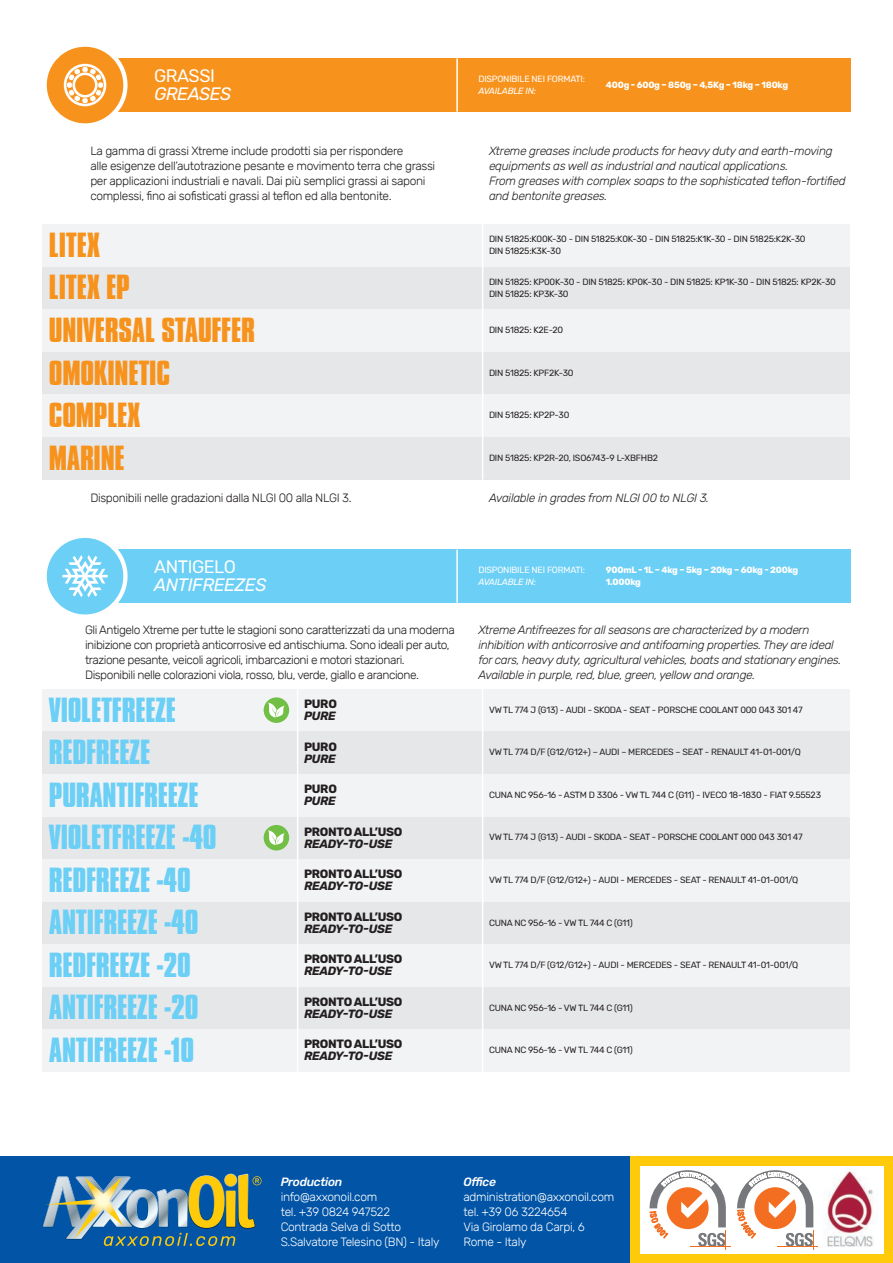
<style>
.page{position:relative;width:893px;height:1263px;background:#fff}
.page>*{position:absolute;margin:0;border:0;box-sizing:border-box;transform-origin:0 0}
.t1{font:700 30px "Compacta BT";letter-spacing:-.01em;color:#6bcff6}
.t2{font:700 30px/42.5px "Compacta BT";letter-spacing:-.01em;color:#f7931d}
.t3{font:italic 18px "Rubik";letter-spacing:-.025em;color:#fff}
.t4{font:18px "Rubik";letter-spacing:-.025em;color:#fff}
.t5{font:300 12px/15px "Rubik";letter-spacing:-.04em;color:#231f20}
.t6{font:italic 300 12px/15px "Rubik";letter-spacing:-.03em;color:#231f20}
.t7{font:300 12px/15px "Rubik";letter-spacing:-.025em;color:#fff}
.t8{font:700 12px "Rubik";letter-spacing:-.025em;color:#231f20}
.t9{font:italic 700 12px "Rubik";letter-spacing:-.025em;color:#231f20}
.t10{font:italic 500 12px "Rubik";letter-spacing:-.025em;color:#fff}
.t11{font:9px/12px "Rubik";letter-spacing:-.025em;color:#231f20}
.t12{font:700 9px/12px "Rubik";letter-spacing:-.025em;color:#fff}
.t13{font:9px "Rubik";letter-spacing:-.025em;color:#fff}
.t14{font:italic 9px "Rubik";letter-spacing:-.025em;color:#fff}
</style>
<div class="page">
<div style="left:0;top:1157px;width:723px;height:106px;background:#0154a6"></div>
<div style="left:90px;top:550px;width:760px;height:53px;background:#6bcff6"></div>
<div style="left:43px;top:689px;width:807px;height:42px;background:#f2f3f4"></div>
<div style="left:43px;top:816px;width:807px;height:43px;background:#e6e7e9"></div>
<div style="left:43px;top:731px;width:807px;height:43px;background:#e6e7e9"></div>
<div style="left:43px;top:901px;width:807px;height:43px;background:#e6e7e9"></div>
<div style="left:43px;top:859px;width:807px;height:42px;background:#f2f3f4"></div>
<div style="left:43px;top:986px;width:807px;height:43px;background:#e6e7e9"></div>
<div style="left:43px;top:774px;width:807px;height:42px;background:#f2f3f4"></div>
<div style="left:43px;top:944px;width:807px;height:42px;background:#f2f3f4"></div>
<div style="left:45px;top:536px;width:80px;height:81px;background:#6bcff6;border-radius:50%"></div>
<div style="left:43px;top:534px;width:85px;height:85px;border:4px solid #fff;border-radius:50%"></div>
<svg style="left:62px;top:555px;width:46px;height:42px"></svg>
<div style="left:264px;top:697px;width:25px;height:26px;background:#71bf44;border-radius:50%"></div>
<svg style="left:268px;top:703px;width:17px;height:15px"></svg>
<div style="left:264px;top:825px;width:25px;height:25px;background:#71bf44;border-radius:50%"></div>
<svg style="left:268px;top:830px;width:17px;height:15px"></svg>
<div style="left:43px;top:1029px;width:807px;height:42px;background:#f2f3f4"></div>
<hr style="left:456px;top:550px;width:2px;height:53px;background:#fff">
<hr style="left:297px;top:689px;width:1px;height:382px;background:#fff">
<hr style="left:482px;top:689px;width:1px;height:382px;background:#fff">
<div style="left:90px;top:58px;width:760px;height:54px;background:#f7931d"></div>
<div style="left:43px;top:224px;width:807px;height:43px;background:#f2f3f4"></div>
<div style="left:43px;top:267px;width:807px;height:42px;background:#e6e7e9"></div>
<div style="left:43px;top:352px;width:807px;height:42px;background:#e6e7e9"></div>
<div style="left:43px;top:437px;width:807px;height:42px;background:#e6e7e9"></div>
<div style="left:43px;top:309px;width:807px;height:43px;background:#f2f3f4"></div>
<div style="left:43px;top:394px;width:807px;height:43px;background:#f2f3f4"></div>
<svg style="left:43px;top:1174px;width:219px;height:72px"></svg>
<div style="left:630px;top:1157px;width:263px;height:106px;background:#feca0a"></div>
<div style="left:640px;top:1166px;width:243px;height:87px;background:#fff"></div>
<hr style="left:690px;top:1246px;width:41px;height:1px;background:#f36e21">
<svg style="left:649px;top:1170px;width:77px;height:79px"></svg>
<hr style="left:777px;top:1246px;width:41px;height:1px;background:#f36e21">
<svg style="left:737px;top:1170px;width:77px;height:79px"></svg>
<div style="left:45px;top:45px;width:80px;height:80px;background:#f7931d;border-radius:50%"></div>
<div style="left:43px;top:43px;width:85px;height:85px;border:4px solid #fff;border-radius:50%"></div>
<svg style="left:64px;top:64px;width:42px;height:42px"></svg>
<img style="left:827px;top:1169px;width:47px;height:78px">
<hr style="left:456px;top:58px;width:2px;height:54px;background:#fff">
<hr style="left:482px;top:224px;width:1px;height:255px;background:#fff">
<h2 class="t4" style="left:154px;top:66px;width:62px">GRASSI</h2>
<h2 class="t3" style="left:154px;top:84px;width:79px">GREASES</h2>
<p class="t5" style="left:90px;top:143px;width:346px">La gamma di grassi Xtreme include prodotti sia per rispondere<br>alle esigenze dell’autotrazione pesante e movimento terra che grassi per applicazioni industriali e navali. Dai più semplici grassi ai saponi complessi, fino ai sofisticati grassi al teflon ed alla bentonite.</p>
<p class="t13" style="left:478px;top:74px;width:108px">DISPONIBILE NEI FORMATI:</p>
<p class="t14" style="left:478px;top:86px;width:59px">AVAILABLE IN:</p>
<p class="t12" style="left:606px;top:79px;width:184px">400g - 600g – 850g – 4,5Kg – 18kg – 180kg</p>
<h3 class="t6" style="left:489px;top:143px;width:358px">Xtreme greases include products for heavy duty and earth-moving equipments as well as industrial and nautical applications.<br>From greases with complex soaps to the sophisticated teflon-fortified and bentonite greases.</h3>
<h1 class="t2" style="left:49px;top:224px;width:208px">LITEX<br>LITEX EP<br>UNIVERSAL STAUFFER</h1>
<p class="t11" style="left:489px;top:233px;width:318px">DIN 51825:K00K-30 - DIN 51825:K0K-30 - DIN 51825:K1K-30 - DIN 51825:K2K-30<br>DIN 51825:K3K-30</p>
<p class="t11" style="left:489px;top:276px;width:348px">DIN 51825: KP00K-30 - DIN 51825: KP0K-30 - DIN 51825: KP1K-30 - DIN 51825: KP2K-30<br>DIN 51825: KP3K-30</p>
<p class="t11" style="left:489px;top:324px;width:76px">DIN 51825: K2E-20</p>
<h1 class="t2" style="left:49px;top:352px;width:123px">OMOKINETIC<br>COMPLEX<br>MARINE</h1>
<p class="t11" style="left:489px;top:367px;width:86px">DIN 51825: KPF2K-30</p>
<p class="t11" style="left:489px;top:409px;width:82px">DIN 51825: KP2P-30</p>
<p class="t11" style="left:489px;top:452px;width:171px">DIN 51825: KP2R-20, ISO6743-9 L-XBFHB2</p>
<h3 class="t5" style="left:90px;top:491px;width:263px">Disponibili nelle gradazioni dalla NLGI 00 alla NLGI 3.</h3>
<h2 class="t4" style="left:154px;top:557px;width:83px">ANTIGELO</h2>
<h2 class="t3" style="left:154px;top:575px;width:114px">ANTIFREEZES</h2>
<p class="t5" style="left:85px;top:623px;width:371px">Gli Antigelo Xtreme per tutte le stagioni sono caratterizzati da una moderna inibizione con proprietà anticorrosive ed antischiuma. Sono ideali per auto, trazione pesante, veicoli agricoli, imbarcazioni e motori stazionari.<br>Disponibili nelle colorazioni viola, rosso, blu, verde, giallo e arancione.</p>
<h1 class="t1" style="left:49px;top:691px;width:129px">VIOLETFREEZE</h1>
<h3 class="t8" style="left:304px;top:697px;width:34px">PURO</h3>
<h3 class="t9" style="left:304px;top:709px;width:33px">PURE</h3>
<h1 class="t1" style="left:49px;top:734px;width:103px">REDFREEZE</h1>
<h3 class="t8" style="left:304px;top:740px;width:34px">PURO</h3>
<h3 class="t9" style="left:304px;top:752px;width:33px">PURE</h3>
<h1 class="t1" style="left:49px;top:776px;width:151px">PURANTIFREEZE</h1>
<h3 class="t8" style="left:304px;top:782px;width:34px">PURO</h3>
<h3 class="t9" style="left:304px;top:794px;width:33px">PURE</h3>
<h1 class="t1" style="left:49px;top:819px;width:169px">VIOLETFREEZE -40</h1>
<h3 class="t8" style="left:304px;top:825px;width:100px">PRONTO ALL’USO</h3>
<h3 class="t9" style="left:304px;top:837px;width:90px">READY-TO-USE</h3>
<h1 class="t1" style="left:49px;top:861px;width:143px">REDFREEZE -40</h1>
<h3 class="t8" style="left:304px;top:867px;width:100px">PRONTO ALL’USO</h3>
<h3 class="t9" style="left:304px;top:879px;width:90px">READY-TO-USE</h3>
<h1 class="t1" style="left:49px;top:904px;width:151px">ANTIFREEZE -40</h1>
<h3 class="t8" style="left:304px;top:910px;width:100px">PRONTO ALL’USO</h3>
<h3 class="t9" style="left:304px;top:922px;width:90px">READY-TO-USE</h3>
<h1 class="t1" style="left:49px;top:946px;width:143px">REDFREEZE -20</h1>
<h3 class="t8" style="left:304px;top:952px;width:100px">PRONTO ALL’USO</h3>
<h3 class="t9" style="left:304px;top:964px;width:90px">READY-TO-USE</h3>
<h1 class="t1" style="left:49px;top:989px;width:151px">ANTIFREEZE -20</h1>
<h3 class="t8" style="left:304px;top:995px;width:100px">PRONTO ALL’USO</h3>
<h3 class="t9" style="left:304px;top:1007px;width:90px">READY-TO-USE</h3>
<h1 class="t1" style="left:49px;top:1031px;width:147px">ANTIFREEZE -10</h1>
<h3 class="t8" style="left:304px;top:1037px;width:100px">PRONTO ALL’USO</h3>
<h3 class="t9" style="left:304px;top:1049px;width:90px">READY-TO-USE</h3>
<h3 class="t6" style="left:489px;top:491px;width:222px">Available in grades from NLGI 00 to NLGI 3.</h3>
<p class="t13" style="left:478px;top:565px;width:108px">DISPONIBILE NEI FORMATI:</p>
<p class="t14" style="left:478px;top:577px;width:59px">AVAILABLE IN:</p>
<p class="t12" style="left:606px;top:564px;width:194px">900mL - 1L – 4kg – 5kg – 20kg – 60kg - 200kg<br>1.000kg</p>
<p class="t6" style="left:478px;top:623px;width:364px">Xtreme Antifreezes for all seasons are characterized by a modern inhibition with anticorrosive and antifoaming properties. They are ideal for cars, heavy duty, agricultural vehicles, boats and stationary engines.<br>Available in purple, red, blue, green, yellow and orange.</p>
<p class="t11" style="left:489px;top:704px;width:315px">VW TL 774 J (G13) - AUDI - SKODA - SEAT - PORSCHE COOLANT 000 043 301 47</p>
<p class="t11" style="left:489px;top:746px;width:313px">VW TL 774 D/F (G12/G12+) – AUDI – MERCEDES – SEAT - RENAULT 41-01-001/Q</p>
<p class="t11" style="left:489px;top:789px;width:334px">CUNA NC 956-16 - ASTM D 3306 - VW TL 744 C (G11) - IVECO 18-1830 - FIAT 9.55523</p>
<p class="t11" style="left:489px;top:831px;width:315px">VW TL 774 J (G13) - AUDI - SKODA - SEAT - PORSCHE COOLANT 000 043 301 47</p>
<p class="t11" style="left:489px;top:874px;width:311px">VW TL 774 D/F (G12/G12+) - AUDI - MERCEDES - SEAT - RENAULT 41-01-001/Q</p>
<p class="t11" style="left:489px;top:916px;width:145px">CUNA NC 956-16 - VW TL 744 C (G11)</p>
<p class="t11" style="left:489px;top:959px;width:311px">VW TL 774 D/F (G12/G12+) - AUDI - MERCEDES - SEAT - RENAULT 41-01-001/Q</p>
<p class="t11" style="left:489px;top:1002px;width:145px">CUNA NC 956-16 - VW TL 744 C (G11)</p>
<p class="t11" style="left:489px;top:1044px;width:145px">CUNA NC 956-16 - VW TL 744 C (G11)</p>
<h3 class="t10" style="left:281px;top:1175px;width:63px">Production</h3>
<h3 class="t7" style="left:281px;top:1189px;width:160px">info@axxonoil.com<br>tel. +39 0824 947522<br>Contrada Selva di Sotto<br>S.Salvatore Telesino (BN) - Italy</h3>
<h3 class="t10" style="left:463px;top:1175px;width:34px">Office</h3>
<h3 class="t7" style="left:463px;top:1189px;width:152px">administration@axxonoil.com tel. +39 06 3224654<br>Via Girolamo da Carpi, 6<br>Rome - Italy</h3>
</div>
